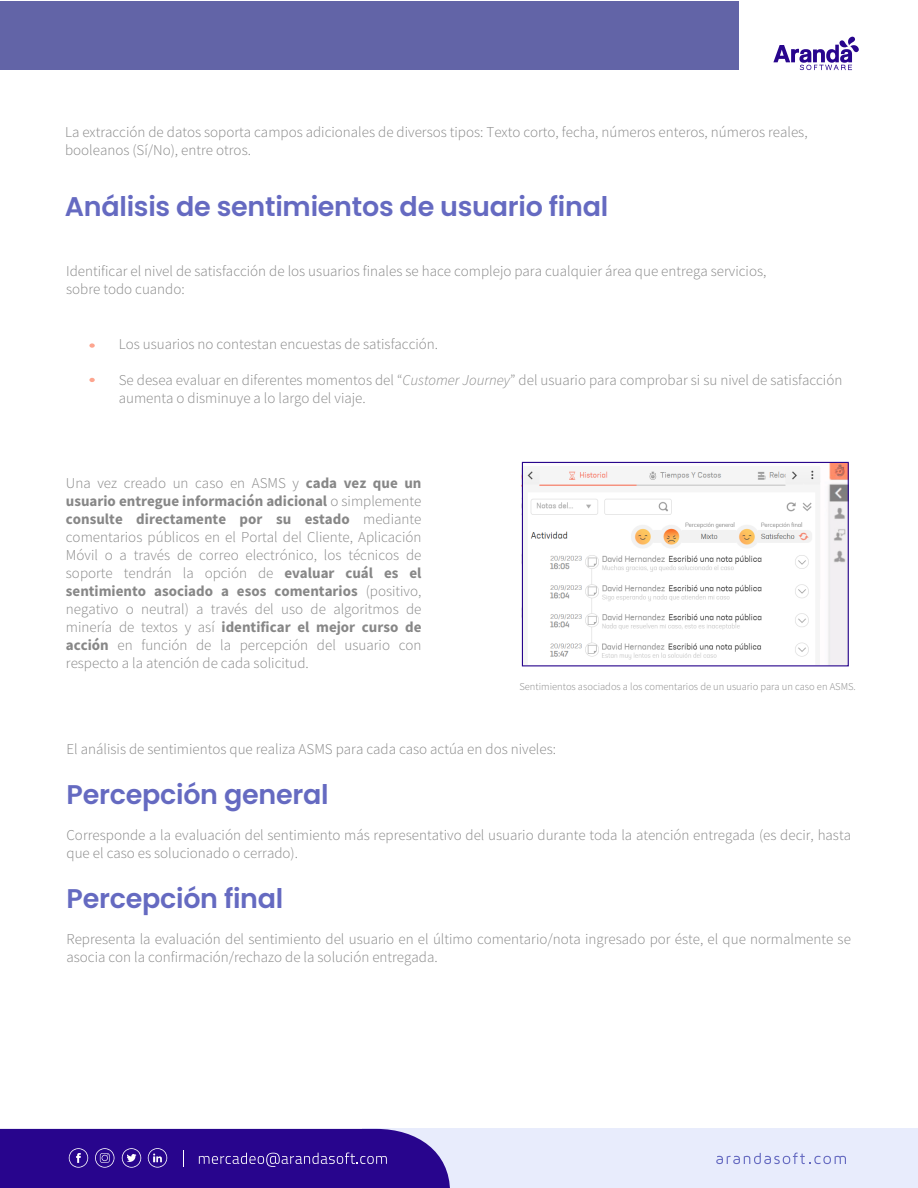
<style>
.page{position:relative;width:918px;height:1188px;background:#fff}
.page>*{position:absolute;margin:0;border:0;box-sizing:border-box;transform-origin:0 0}
.t1{font:600 27px "Poppins";letter-spacing:-.01em;color:#656ac1}
.t2{font:300 15px/18px "Source Sans Pro";color:#878787}
.t3{font:300 10.5px "Source Sans Pro";color:#878787}
.s1{font-style:italic}
.s2{font-weight:700}
</style>
<div class="page">
<img style="left:828px;top:464px;width:19px;height:200px">
<div style="left:363px;top:1129px;width:555px;height:59px;background:#e8ecfc"></div>
<svg style="left:716px;top:1153px;width:130px;height:11px"></svg>
<svg style="left:0;top:1129px;width:450px;height:59px;background:#341393"></svg>
<div style="left:0;top:1px;width:739px;height:69px;background:#6264a7"></div>
<svg style="left:773px;top:37px;width:86px;height:33px"></svg>
<svg style="left:89px;top:343px;width:6px;height:5px"></svg>
<svg style="left:89px;top:378px;width:6px;height:4px"></svg>
<div style="left:522px;top:462px;width:327px;height:204px;border:1px solid #28058d"></div>
<img style="left:524px;top:468px;width:296px;height:192px">
<p class="t2" style="left:65px;top:123px;width:744px">La extracción de datos soporta campos adicionales de diversos tipos: Texto corto, fecha, números enteros, números reales, booleanos (Sí/No), entre otros.</p>
<h1 class="t1" style="left:65px;top:191px;width:545px">Análisis de sentimientos de usuario final</h1>
<p class="t2" style="left:66px;top:262px;width:702px">Identificar el nivel de satisfacción de los usuarios finales se hace complejo para cualquier área que entrega servicios, sobre todo cuando:</p>
<p class="t2" style="left:119px;top:335px;width:321px">Los usuarios no contestan encuestas de satisfacción.</p>
<p class="t2" style="left:119px;top:371px;width:725px">Se desea evaluar en diferentes momentos del “<span class="s1">Customer Journey</span>” del usuario para comprobar si su nivel de satisfacción aumenta o disminuye a lo largo del viaje.</p>
<p class="t2" style="left:66px;top:474px;width:357px;text-align:justify">Una vez creado un caso en ASMS y <span class="s2">cada vez que un usuario entregue información adicional</span> o simplemente <span class="s2">consulte directamente por su estado</span> mediante comentarios públicos en el Portal del Cliente, Aplicación Móvil o a través de correo electrónico, los técnicos de soporte tendrán la opción de <span class="s2">evaluar cuál es el sentimiento asociado a esos comentarios</span> (positivo, negativo o neutral) a través del uso de algoritmos de minería de textos y así <span class="s2">identificar el mejor curso de acción</span> en función de la percepción del usuario con respecto a la atención de cada solicitud.</p>
<p class="t3" style="left:519px;top:680px;width:338px">Sentimientos asociados a los comentarios de un usuario para un caso en ASMS.</p>
<p class="t2" style="left:67px;top:740px;width:491px">El análisis de sentimientos que realiza ASMS para cada caso actúa en dos niveles:</p>
<h1 class="t1" style="left:67px;top:779px;width:264px">Percepción general</h1>
<p class="t2" style="left:67px;top:826px;width:786px">Corresponde a la evaluación del sentimiento más representativo del usuario durante toda la atención entregada (es decir, hasta que el caso es solucionado o cerrado).</p>
<h1 class="t1" style="left:67px;top:883px;width:218px">Percepción final</h1>
<p class="t2" style="left:67px;top:930px;width:786px">Representa la evaluación del sentimiento del usuario en el último comentario/nota ingresado por éste, el que normalmente se asocia con la confirmación/rechazo de la solución entregada.</p>
</div>
